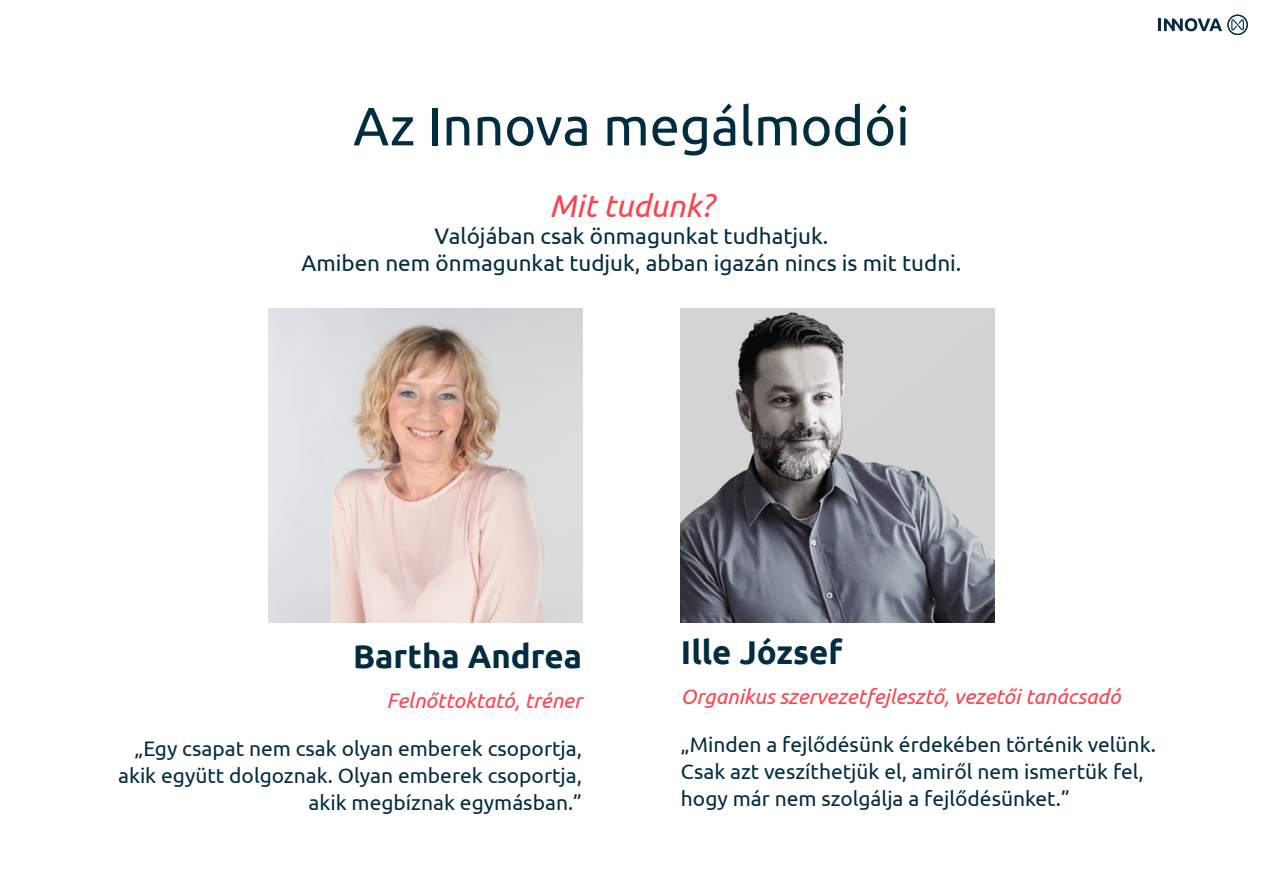
<style>
.page{position:relative;width:1263px;height:893px;background:#fff}
.page>*{position:absolute;margin:0;border:0;box-sizing:border-box;transform-origin:0 0}
.t1{font:54px "Ubuntu";color:#022d41}
.t2{font:700 33px "Ubuntu";color:#022d41}
.t3{font:italic 31.5px "Ubuntu";color:#ff414d}
.t4{font:22.5px/27px "Ubuntu";color:#022d41;text-align:center}
.t5{font:21px/27px "Ubuntu";color:#022d41;text-align:right}
.t6{font:italic 21px "Ubuntu";color:#ff414d}
</style>
<div class="page">
<img style="left:269px;top:309px;width:313px;height:313px">
<img style="left:681px;top:309px;width:313px;height:313px">
<svg style="left:1158px;top:15px;width:90px;height:20px"></svg>
<h1 class="t1" style="left:353px;top:93px;width:558px">Az Innova megálmodói</h1>
<h3 class="t3" style="left:549px;top:187px;width:165px">Mit tudunk?</h3>
<p class="t4" style="left:301px;top:222px;width:661px">Valójában csak önmagunkat tudhatjuk.<br>Amiben nem önmagunkat tudjuk, abban igazán nincs is mit tudni.</p>
<h2 class="t2" style="left:353px;top:636px;width:230px">Bartha Andrea</h2>
<p class="t6" style="left:387px;top:687px;width:197px">Felnőttoktató, tréner</p>
<p class="t5" style="left:118px;top:734px;width:465px">„Egy csapat nem csak olyan emberek csoportja, akik együtt dolgoznak. Olyan emberek csoportja, akik megbíznak egymásban.”</p>
<h2 class="t2" style="left:681px;top:632px;width:163px">Ille József</h2>
<p class="t6" style="left:681px;top:684px;width:441px">Organikus szervezetfejlesztő, vezetői tanácsadó</p>
<p class="t5" style="left:681px;top:730px;width:476px;text-align:left">„Minden a fejlődésünk érdekében történik velünk.<br>Csak azt veszíthetjük el, amiről nem ismertük fel, hogy már nem szolgálja a fejlődésünket.”</p>
</div>
